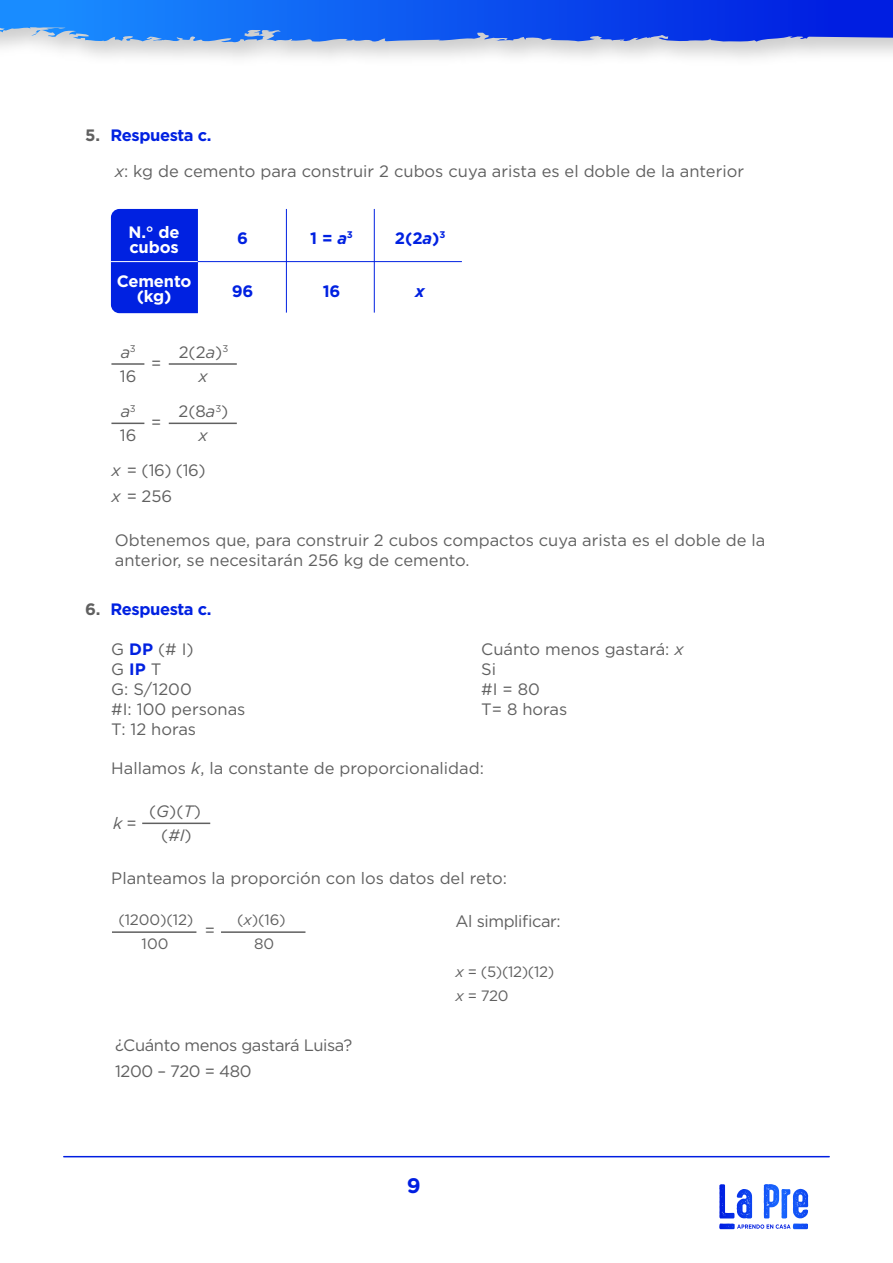
<style>
.page{position:relative;width:893px;height:1263px;background:#fff}
.page>*{position:absolute;margin:0;border:0;box-sizing:border-box;transform-origin:0 0}
.t1{font:700 21px "Gotham Rounded";color:#001ee1}
.t2{font:16.5px/19.8px "Gotham";color:#606060}
.t3{font:16.5px/25.8px "Gotham";letter-spacing:-.025em;color:#606060}
.t4{font:700 16.5px "Gotham";letter-spacing:-.025em;color:#0021e1}
.t5{font:700 16.5px/15px "Gotham";letter-spacing:-.01em;color:#fff}
.t6{font:italic 16.5px "Gotham";color:#606060}
.t7{font:italic 700 16.5px "Gotham";color:#0021e1}
.t8{font:15px/24px "Gotham";letter-spacing:-.01em;color:#606060}
.s1{color:#606060}
.s2{font-style:italic}
.s3{font-weight:700;color:#0021e1}
.s4{font-style:normal}
</style>
<div class="page">
<img style="left:0;top:0;width:893px;height:58px">
<svg style="left:0;top:0;width:373px;height:43px;background:#2d84f4"></svg>
<hr style="left:64px;top:1156px;width:765px;height:1px;background:#001ee1">
<svg style="left:737px;top:1224px;width:54px;height:5px"></svg>
<svg style="left:764px;top:1184px;width:15px;height:34px"></svg>
<div style="left:111px;top:209px;width:87px;height:104px;background:#0021e1"></div>
<hr style="left:198px;top:261px;width:264px;height:1px;background:#0021e1">
<hr style="left:286px;top:209px;width:1px;height:104px;background:#0021e1">
<hr style="left:374px;top:209px;width:1px;height:104px;background:#0021e1">
<hr style="left:111px;top:363px;width:33px;height:2px;background:#606060">
<hr style="left:169px;top:363px;width:68px;height:2px;background:#606060">
<hr style="left:111px;top:423px;width:33px;height:1px;background:#606060">
<hr style="left:169px;top:423px;width:68px;height:1px;background:#606060">
<hr style="left:142px;top:822px;width:68px;height:2px;background:#606060">
<hr style="left:112px;top:931px;width:84px;height:2px;background:#606060">
<hr style="left:221px;top:931px;width:84px;height:2px;background:#606060">
<hr style="left:111px;top:261px;width:87px;height:1px;background:#fff">
<p class="t4" style="left:85px;top:124px;width:128px"><span class="s1">5.</span> Respuesta c.</p>
<p class="t2" style="left:115px;top:160px;width:631px"><span class="s2">x</span>: kg de cemento para construir 2 cubos cuya arista es el doble de la anterior</p>
<p class="t5" style="left:129px;top:224px;width:53px">N.° de cubos</p>
<p class="t5" style="left:117px;top:273px;width:76px;text-align:center">Cemento (kg)</p>
<p class="t4" style="left:237px;top:227px;width:12px">6</p>
<p class="t4" style="left:310px;top:227px;width:44px">1 = <span class="s2">a</span><sup>3</sup></p>
<p class="t4" style="left:395px;top:227px;width:52px">2(2<span class="s2">a</span>)<sup>3</sup></p>
<p class="t4" style="left:232px;top:280px;width:23px">96</p>
<p class="t4" style="left:323px;top:280px;width:19px">16</p>
<p class="t7" style="left:415px;top:280px;width:11px">x</p>
<p class="t6" style="left:121px;top:342px;width:16px">a<sup>3</sup></p>
<p class="t2" style="left:179px;top:342px;width:51px">2(2<span class="s2">a</span>)<sup>3</sup></p>
<p class="t2" style="left:151px;top:353px;width:12px">=</p>
<p class="t2" style="left:120px;top:366px;width:18px">16</p>
<p class="t6" style="left:198px;top:365px;width:11px">x</p>
<p class="t6" style="left:121px;top:401px;width:16px">a<sup>3</sup></p>
<p class="t2" style="left:178px;top:401px;width:52px">2(8<span class="s2">a</span><sup>3</sup>)</p>
<p class="t2" style="left:151px;top:412px;width:12px">=</p>
<p class="t2" style="left:112px;top:457px;width:96px;line-height:25.8px"><span class="s2">x</span> = (16) (16) <span class="s2">x</span> = 256</p>
<p class="t2" style="left:120px;top:425px;width:18px">16</p>
<p class="t6" style="left:198px;top:425px;width:11px">x</p>
<p class="t2" style="left:115px;top:530px;width:652px">Obtenemos que, para construir 2 cubos compactos cuya arista es el doble de la anterior, se necesitarán 256 kg de cemento.</p>
<p class="t4" style="left:85px;top:599px;width:128px"><span class="s1">6.</span> Respuesta c.</p>
<p class="t2" style="left:481px;top:639px;width:204px">Cuánto menos gastará: <span class="s2">x<br></span>Si<br>#I = 80<br>T= 8 horas</p>
<p class="t2" style="left:111px;top:639px;width:136px">G <span class="s3">DP</span> (# I)<br>G <span class="s3">IP</span> T<br>G: S/1200<br>#I: 100 personas<br>T: 12 horas</p>
<p class="t2" style="left:111px;top:758px;width:374px">Hallamos <span class="s2">k</span>, la constante de proporcionalidad:</p>
<p class="t6" style="left:113px;top:812px;width:25px">k <span class="s4">=</span></p>
<p class="t2" style="left:149px;top:801px;width:53px">(<span class="s2">G</span>)(<span class="s2">T</span>)</p>
<p class="t2" style="left:161px;top:825px;width:32px">(<span class="s2">#I</span>)</p>
<p class="t2" style="left:111px;top:867px;width:397px">Planteamos la proporción con los datos del reto:</p>
<p class="t8" style="left:118px;top:907px;width:77px">(1200)(12)</p>
<p class="t8" style="left:237px;top:907px;width:50px">(<span class="s2">x</span>)(16)</p>
<p class="t3" style="left:456px;top:908px;width:107px">Al simplificar:</p>
<p class="t8" style="left:456px;top:959px;width:100px"><span class="s2">x</span> = (5)(12)(12) <span class="s2">x</span> = 720</p>
<p class="t3" style="left:115px;top:1032px;width:239px">¿Cuánto menos gastará Luisa?<br>1200 – 720 = 480</p>
<p class="t2" style="left:205px;top:920px;width:12px">=</p>
<p class="t8" style="left:142px;top:931px;width:28px">100</p>
<p class="t8" style="left:254px;top:931px;width:22px">80</p>
<p class="t1" style="left:407px;top:1170px;width:15px">9</p>
</div>
